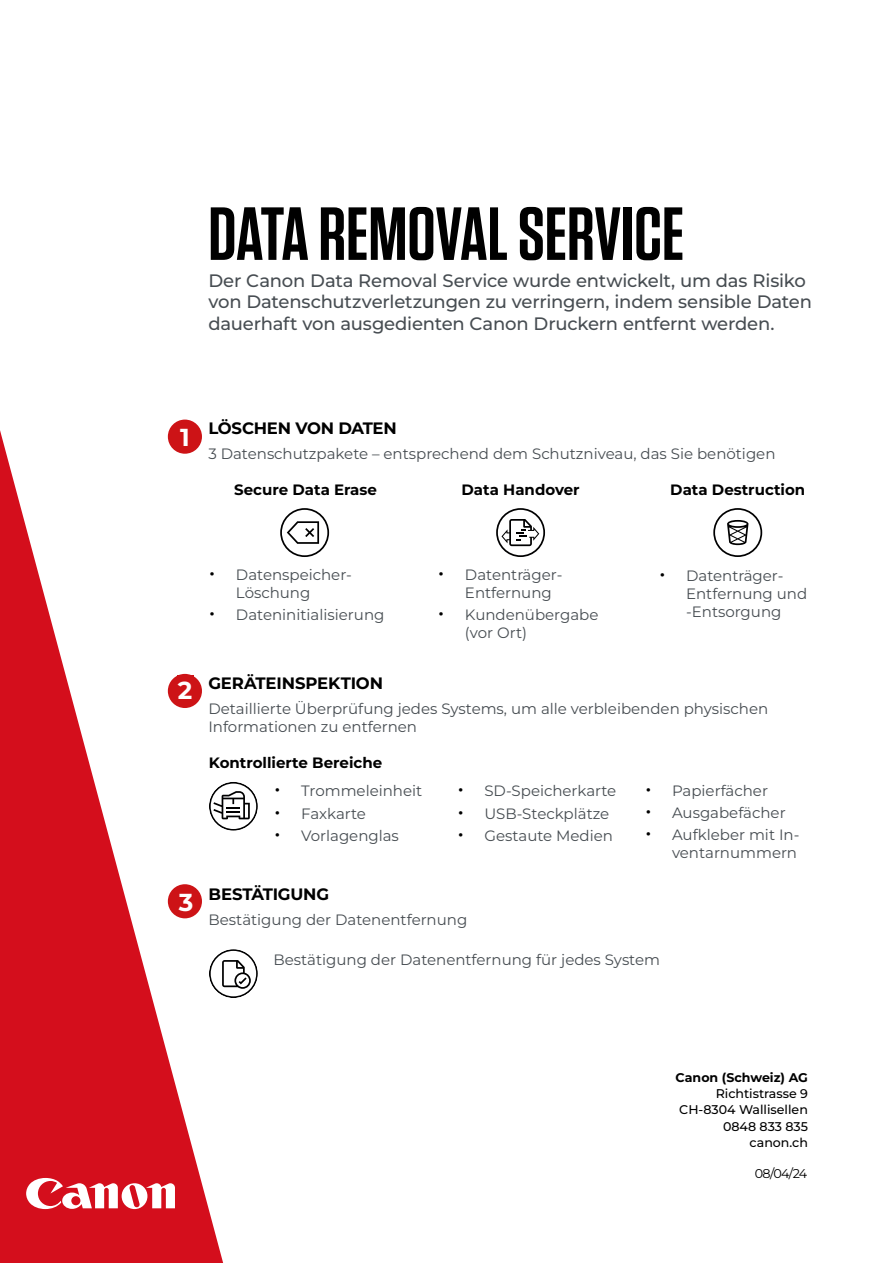
<style>
.page{position:relative;width:893px;height:1263px;background:#fff}
.page>*{position:absolute;margin:0;border:0;box-sizing:border-box;transform-origin:0 0}
.t1{font:600 75px "Tungsten";color:#000}
.t2{font:700 24.6px "Montserrat";color:#fff}
.t3{font:500 18px/21.6px "Montserrat";letter-spacing:-.01em;color:#474d52}
.t4{font:700 16.5px "Montserrat";letter-spacing:-.01em;color:#000}
.t5{font:15px/18px "Montserrat";color:#474d52}
.t6{font:700 15px "Montserrat";color:#000}
.t7{font:12.75px "Montserrat";color:#000}
.t8{font:500 12.6px/16.2px "Montserrat";color:#000;text-align:right}
.t9{font:700 12.6px "Montserrat";color:#000}
.s1{font-size:22.5px;color:#000}
</style>
<div class="page">
<svg style="left:280px;top:508px;width:49px;height:49px"></svg>
<svg style="left:496px;top:508px;width:49px;height:49px"></svg>
<svg style="left:713px;top:508px;width:49px;height:49px"></svg>
<svg style="left:226px;top:782px;width:32px;height:49px"></svg>
<svg style="left:226px;top:949px;width:32px;height:49px"></svg>
<svg style="left:0;top:419px;width:226px;height:844px"></svg>
<svg style="left:26px;top:1178px;width:149px;height:31px"></svg>
<h1 class="t1" style="left:208px;top:194px;width:477px">DATA REMOVAL SERVICE</h1>
<p class="t3" style="left:208px;top:269px;width:605px">Der Canon Data Removal Service wurde entwickelt, um das Risiko von Datenschutzverletzungen zu verringern, indem sensible Daten dauerhaft von ausgedienten Canon Druckern entfernt werden.</p>
<h2 class="t2" style="left:180px;top:421px;width:11px">1</h2>
<p class="t4" style="left:208px;top:417px;width:190px">LÖSCHEN VON DATEN</p>
<p class="t5" style="left:208px;top:444px;width:569px">3 Datenschutzpakete – entsprechend dem Schutzniveau, das Sie benötigen</p>
<p class="t6" style="left:234px;top:480px;width:144px">Secure Data Erase</p>
<p class="t6" style="left:462px;top:480px;width:120px">Data Handover</p>
<p class="t6" style="left:670px;top:480px;width:136px">Data Destruction</p>
<h2 class="t2" style="left:178px;top:674px;width:16px">2</h2>
<h2 class="t2" style="left:179px;top:886px;width:16px">3</h2>
<p class="t5" style="left:236px;top:565px;width:117px;text-indent:-27px"><span class="s1">•</span> Datenspeicher-<br>Löschung</p>
<p class="t5" style="left:209px;top:605px;width:177px"><span class="s1">•</span> Dateninitialisierung</p>
<p class="t5" style="left:465px;top:565px;width:99px;text-indent:-27px"><span class="s1">•</span> Datenträger-<br>Entfernung</p>
<p class="t5" style="left:465px;top:605px;width:135px;text-indent:-27px"><span class="s1">•</span> Kundenübergabe (vor Ort)</p>
<p class="t5" style="left:686px;top:566px;width:123px;text-indent:-27px"><span class="s1">•</span> Datenträger-<br>Entfernung und -Entsorgung</p>
<p class="t4" style="left:208px;top:672px;width:176px">GERÄTEINSPEKTION</p>
<p class="t5" style="left:208px;top:699px;width:561px">Detaillierte Überprüfung jedes Systems, um alle verbleibenden physischen<br>Informationen zu entfernen</p>
<p class="t6" style="left:209px;top:752px;width:175px">Kontrollierte Bereiche</p>
<p class="t5" style="left:274px;top:781px;width:150px"><span class="s1">•</span> Trommeleinheit</p>
<p class="t5" style="left:274px;top:804px;width:93px"><span class="s1">•</span> Faxkarte</p>
<p class="t5" style="left:274px;top:826px;width:126px"><span class="s1">•</span> Vorlagenglas</p>
<p class="t5" style="left:457px;top:781px;width:160px"><span class="s1">•</span> SD-Speicherkarte</p>
<p class="t5" style="left:457px;top:804px;width:153px"><span class="s1">•</span> USB-Steckplätze</p>
<p class="t5" style="left:457px;top:826px;width:157px"><span class="s1">•</span> Gestaute Medien</p>
<p class="t4" style="left:209px;top:883px;width:122px">BESTÄTIGUNG</p>
<p class="t5" style="left:209px;top:910px;width:260px">Bestätigung der Datenentfernung</p>
<p class="t5" style="left:645px;top:781px;width:124px"><span class="s1">•</span> Papierfächer</p>
<p class="t5" style="left:645px;top:803px;width:142px"><span class="s1">•</span> Ausgabefächer</p>
<p class="t5" style="left:645px;top:825px;width:156px;text-align:right"><span class="s1">•</span> Aufkleber mit In&shy;ventarnummern</p>
<p class="t5" style="left:273px;top:950px;width:388px">Bestätigung der Datenentfernung für jedes System</p>
<p class="t9" style="left:676px;top:1069px;width:134px">Canon (Schweiz) AG</p>
<p class="t8" style="left:679px;top:1085px;width:130px">Richtistrasse 9<br>CH-8304 Wallisellen<br>0848 833 835 canon.ch</p>
<p class="t7" style="left:755px;top:1164px;width:54px">08/04/24</p>
</div>
